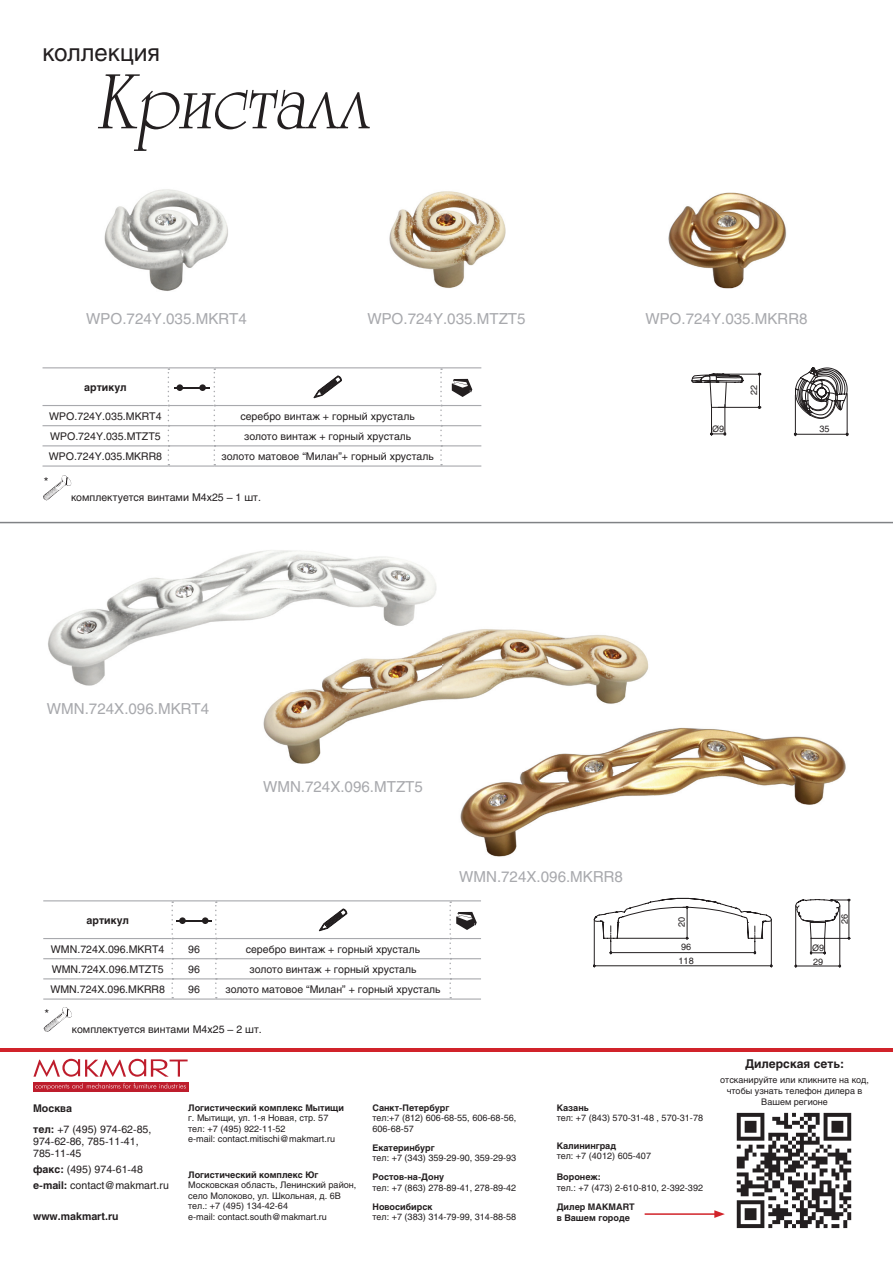
<style>
.page{position:relative;width:893px;height:1263px;background:#fff}
.page>*{position:absolute;margin:0;border:0;box-sizing:border-box;transform-origin:0 0}
.t1{font:24px "Helios";color:#231f20}
.t2{font:15px "Helios";color:#a8a9ad}
.t3{font:700 12px "Helios";color:#231f20}
.t4{font:12px "Helios";color:#231f20}
.t5{font:10.5px/21px "Helios";color:#231f20}
.t6{font:700 10.5px "Helios";color:#231f20}
.t7{font:9px/10.5px "Helios";color:#231f20}
.t8{font:700 9px/10.8px "Helios";color:#231f20}
.t9{font:9px "Arial";color:#231f20}
.s1{font-family:"Helios"}
.s2{font-weight:700}
</style>
<div class="page">
<img style="left:736px;top:1112px;width:116px;height:117px">
<div style="left:33px;top:1082px;width:155px;height:10px;background:#be1d2c"></div>
<svg style="left:35px;top:1083px;width:151px;height:7px"></svg>
<svg style="left:33px;top:1059px;width:155px;height:18px"></svg>
<hr style="left:0;top:1048px;width:893px;height:4px;background:#d1232a">
<hr style="left:645px;top:1213px;width:72px;height:2px;background:#d1232a">
<svg style="left:714px;top:1210px;width:11px;height:8px"></svg>
<svg style="left:98px;top:74px;width:272px;height:77px"></svg>
<hr style="left:711px;top:405px;width:1px;height:30px;background:#231f20">
<hr style="left:725px;top:405px;width:1px;height:30px;background:#231f20">
<svg style="left:712px;top:433px;width:13px;height:2px"></svg>
<svg style="left:692px;top:367px;width:155px;height:52px"></svg>
<hr style="left:795px;top:395px;width:1px;height:41px;background:#231f20">
<hr style="left:847px;top:394px;width:1px;height:42px;background:#231f20">
<hr style="left:795px;top:434px;width:52px;height:1px;background:#231f20">
<svg style="left:594px;top:898px;width:256px;height:69px"></svg>
<hr style="left:43px;top:367px;width:125px;height:1px;background:#a8a9ad">
<hr style="left:168px;top:367px;width:46px;height:1px;background:#a8a9ad">
<hr style="left:214px;top:367px;width:227px;height:1px;background:#a8a9ad">
<hr style="left:441px;top:367px;width:40px;height:1px;background:#a8a9ad">
<hr style="left:43px;top:405px;width:125px;height:1px;background:#a8a9ad">
<hr style="left:169px;top:405px;width:45px;height:1px;background:#a8a9ad">
<hr style="left:215px;top:405px;width:225px;height:1px;background:#a8a9ad">
<hr style="left:442px;top:405px;width:39px;height:1px;background:#a8a9ad">
<hr style="left:43px;top:425px;width:125px;height:1px;background:#a8a9ad">
<hr style="left:43px;top:445px;width:125px;height:1px;background:#a8a9ad">
<hr style="left:43px;top:465px;width:125px;height:2px;background:#a8a9ad">
<hr style="left:169px;top:425px;width:45px;height:1px;background:#a8a9ad">
<hr style="left:169px;top:445px;width:45px;height:1px;background:#a8a9ad">
<hr style="left:168px;top:465px;width:46px;height:2px;background:#a8a9ad">
<hr style="left:215px;top:425px;width:225px;height:1px;background:#a8a9ad">
<hr style="left:442px;top:425px;width:39px;height:1px;background:#a8a9ad">
<hr style="left:215px;top:445px;width:225px;height:1px;background:#a8a9ad">
<hr style="left:442px;top:445px;width:39px;height:1px;background:#a8a9ad">
<hr style="left:214px;top:465px;width:227px;height:2px;background:#a8a9ad">
<hr style="left:441px;top:465px;width:40px;height:2px;background:#a8a9ad">
<svg style="left:168px;top:368px;width:1px;height:97px"></svg>
<svg style="left:214px;top:368px;width:1px;height:97px"></svg>
<svg style="left:440px;top:368px;width:2px;height:97px"></svg>
<div style="left:199px;top:384px;width:7px;height:7px;background:#231f20;border-radius:50%"></div>
<div style="left:177px;top:384px;width:6px;height:7px;background:#231f20;border-radius:50%"></div>
<hr style="left:174px;top:387px;width:35px;height:1px;background:#231f20">
<svg style="left:314px;top:376px;width:28px;height:22px"></svg>
<svg style="left:452px;top:379px;width:20px;height:18px"></svg>
<hr style="left:43px;top:900px;width:129px;height:1px;background:#a8a9ad">
<hr style="left:172px;top:900px;width:44px;height:1px;background:#a8a9ad">
<hr style="left:216px;top:900px;width:234px;height:1px;background:#a8a9ad">
<hr style="left:450px;top:900px;width:31px;height:1px;background:#a8a9ad">
<hr style="left:43px;top:938px;width:128px;height:1px;background:#a8a9ad">
<hr style="left:173px;top:938px;width:42px;height:1px;background:#a8a9ad">
<hr style="left:217px;top:938px;width:232px;height:1px;background:#a8a9ad">
<hr style="left:451px;top:938px;width:30px;height:1px;background:#a8a9ad">
<hr style="left:43px;top:958px;width:128px;height:1px;background:#a8a9ad">
<hr style="left:43px;top:978px;width:128px;height:1px;background:#a8a9ad">
<hr style="left:43px;top:998px;width:129px;height:2px;background:#a8a9ad">
<hr style="left:173px;top:958px;width:42px;height:1px;background:#a8a9ad">
<hr style="left:173px;top:978px;width:42px;height:1px;background:#a8a9ad">
<hr style="left:172px;top:998px;width:44px;height:2px;background:#a8a9ad">
<hr style="left:217px;top:958px;width:232px;height:1px;background:#a8a9ad">
<hr style="left:451px;top:958px;width:30px;height:1px;background:#a8a9ad">
<hr style="left:217px;top:978px;width:232px;height:1px;background:#a8a9ad">
<hr style="left:451px;top:978px;width:30px;height:1px;background:#a8a9ad">
<hr style="left:216px;top:998px;width:234px;height:2px;background:#a8a9ad">
<hr style="left:450px;top:998px;width:31px;height:2px;background:#a8a9ad">
<svg style="left:171px;top:901px;width:2px;height:97px"></svg>
<svg style="left:215px;top:901px;width:2px;height:97px"></svg>
<div style="left:202px;top:917px;width:7px;height:7px;background:#231f20;border-radius:50%"></div>
<div style="left:179px;top:917px;width:7px;height:7px;background:#231f20;border-radius:50%"></div>
<hr style="left:177px;top:920px;width:35px;height:1px;background:#231f20">
<svg style="left:319px;top:909px;width:28px;height:22px"></svg>
<svg style="left:449px;top:901px;width:28px;height:97px"></svg>
<hr style="left:0;top:522px;width:893px;height:1px;background:#808285">
<svg style="left:43px;top:475px;width:28px;height:25px"></svg>
<svg style="left:44px;top:1007px;width:28px;height:25px"></svg>
<img style="left:407px;top:629px;width:246px;height:142px">
<img style="left:263px;top:691px;width:144px;height:73px">
<img style="left:48px;top:577px;width:144px;height:109px">
<img style="left:192px;top:550px;width:245px;height:77px">
<img style="left:257px;top:622px;width:184px;height:69px">
<img style="left:389px;top:191px;width:117px;height:97px">
<img style="left:104px;top:189px;width:124px;height:102px">
<img style="left:653px;top:727px;width:193px;height:78px">
<img style="left:460px;top:771px;width:194px;height:86px">
<img style="left:668px;top:192px;width:119px;height:97px">
<h1 class="t1" style="left:43px;top:38px;width:119px">коллекция</h1>
<h2 class="t2" style="left:86px;top:309px;width:162px">WPO.724Y.035.MKRT4</h2>
<h2 class="t2" style="left:367px;top:309px;width:160px">WPO.724Y.035.MTZT5</h2>
<p class="t6" style="left:84px;top:381px;width:44px">артикул</p>
<p class="t5" style="left:49px;top:405px;width:114px">WPO.724Y.035.MKRT4</p>
<p class="t5" style="left:240px;top:405px;width:176px">серебро винтаж + горный хрусталь</p>
<p class="t5" style="left:50px;top:426px;width:112px">WPO.724Y.035.MTZT5</p>
<p class="t5" style="left:244px;top:426px;width:169px">золото винтаж + горный хрусталь</p>
<p class="t5" style="left:49px;top:446px;width:115px">WPO.724Y.035.MKRR8</p>
<p class="t5" style="left:222px;top:446px;width:214px">золото матовое “Милан”+ горный хрусталь</p>
<h3 class="t4" style="left:44px;top:475px;width:6px">*</h3>
<p class="t5" style="left:71px;top:487px;width:191px">комплектуется винтами М4х25 – 1 шт.</p>
<h2 class="t2" style="left:645px;top:309px;width:164px">WPO.724Y.035.MKRR8</h2>
<p class="t7" style="left:748px;top:395px;width:12px;rotate:-90deg">22</p>
<p class="t9" style="left:712px;top:423px;width:14px">Ø<span class="s1">9</span></p>
<p class="t7" style="left:819px;top:424px;width:12px">35</p>
<h2 class="t2" style="left:47px;top:699px;width:164px">WMN.724X.096.MKRT4</h2>
<h2 class="t2" style="left:263px;top:778px;width:161px">WMN.724X.096.MTZT5</h2>
<p class="t6" style="left:87px;top:914px;width:44px">артикул</p>
<p class="t5" style="left:51px;top:938px;width:115px">WMN.724X.096.MKRT4</p>
<p class="t5" style="left:188px;top:938px;width:13px">96</p>
<p class="t5" style="left:246px;top:938px;width:176px">серебро винтаж + горный хрусталь</p>
<p class="t5" style="left:52px;top:958px;width:113px">WMN.724X.096.MTZT5</p>
<p class="t5" style="left:188px;top:958px;width:13px">96</p>
<p class="t5" style="left:249px;top:958px;width:169px">золото винтаж + горный хрусталь</p>
<p class="t5" style="left:50px;top:979px;width:116px">WMN.724X.096.MKRR8</p>
<p class="t5" style="left:188px;top:979px;width:13px">96</p>
<p class="t5" style="left:225px;top:979px;width:217px">золото матовое “Милан” + горный хрусталь</p>
<h3 class="t4" style="left:45px;top:1006px;width:6px">*</h3>
<p class="t5" style="left:72px;top:1018px;width:191px">комплектуется винтами М4х25 – 2 шт.</p>
<h2 class="t2" style="left:459px;top:867px;width:165px">WMN.724X.096.MKRR8</h2>
<p class="t7" style="left:676px;top:927px;width:12px;rotate:-90deg">20</p>
<p class="t7" style="left:839px;top:924px;width:12px;rotate:-90deg">26</p>
<p class="t7" style="left:679px;top:940px;width:17px;line-height:14px">96<br>118</p>
<p class="t9" style="left:812px;top:942px;width:14px">Ø<span class="s1">9</span></p>
<p class="t7" style="left:813px;top:957px;width:12px">29</p>
<p class="t5" style="left:33px;top:1097px;width:120px"><span class="s2">Москва<br>тел:</span> +7 (495) 974-62-85,</p>
<p class="t5" style="left:33px;top:1135px;width:107px;line-height:12px">974-62-86, 785-11-41,<br>785-11-45</p>
<p class="t5" style="left:33px;top:1161px;width:137px;line-height:16.2px"><span class="s2">факс:</span> (495) 974-61-48 <span class="s2">e-mail:</span> contact@makmart.ru</p>
<p class="t6" style="left:33px;top:1210px;width:87px">www.makmart.ru</p>
<p class="t8" style="left:188px;top:1102px;width:157px">Логистический комплекс Мытищи</p>
<p class="t7" style="left:188px;top:1112px;width:148px">г. Мытищи, ул. 1-я Новая, стр. 57 тел: +7 (495) 922-11-52<br>e-mail: сontact.mitischi@makmart.ru</p>
<p class="t8" style="left:188px;top:1169px;width:132px">Логистический комплекс Юг</p>
<p class="t7" style="left:188px;top:1180px;width:170px">Московская область, Ленинский район, село Молоково, ул. Школьная, д. 6В тел.: +7 (495) 134-42-64<br>e-mail: сontact.south@makmart.ru</p>
<p class="t8" style="left:372px;top:1102px;width:78px">Санкт-Петербург</p>
<p class="t7" style="left:372px;top:1113px;width:145px">тел:+7 (812) 606-68-55, 606-68-56,<br>606-68-57</p>
<p class="t8" style="left:372px;top:1142px;width:64px">Екатеринбург</p>
<p class="t7" style="left:372px;top:1153px;width:145px">тел: +7 (343) 359-29-90, 359-29-93</p>
<p class="t8" style="left:372px;top:1171px;width:73px">Ростов-на-Дону</p>
<p class="t7" style="left:372px;top:1182px;width:145px">тел: +7 (863) 278-89-41, 278-89-42</p>
<p class="t8" style="left:372px;top:1201px;width:61px">Новосибирск</p>
<p class="t7" style="left:372px;top:1212px;width:145px">тел: +7 (383) 314-79-99, 314-88-58</p>
<p class="t8" style="left:557px;top:1102px;width:34px">Казань</p>
<p class="t7" style="left:557px;top:1113px;width:148px">тел: +7 (843) 570-31-48 , 570-31-78</p>
<p class="t8" style="left:557px;top:1140px;width:61px">Калининград</p>
<p class="t7" style="left:557px;top:1151px;width:96px">тел: +7 (4012) 605-407</p>
<p class="t8" style="left:557px;top:1171px;width:46px">Воронеж:</p>
<p class="t7" style="left:557px;top:1182px;width:148px">тел.: +7 (473) 2-610-810, 2-392-392</p>
<p class="t8" style="left:557px;top:1201px;width:79px">Дилер МАКМАRT в Вашем городе</p>
<h3 class="t3" style="left:745px;top:1057px;width:101px">Дилерская сеть:</h3>
<p class="t7" style="left:720px;top:1074px;width:150px;text-align:center">отсканируйте или кликните на код, чтобы узнать телефон дилера в<br>Вашем регионе</p>
</div>
